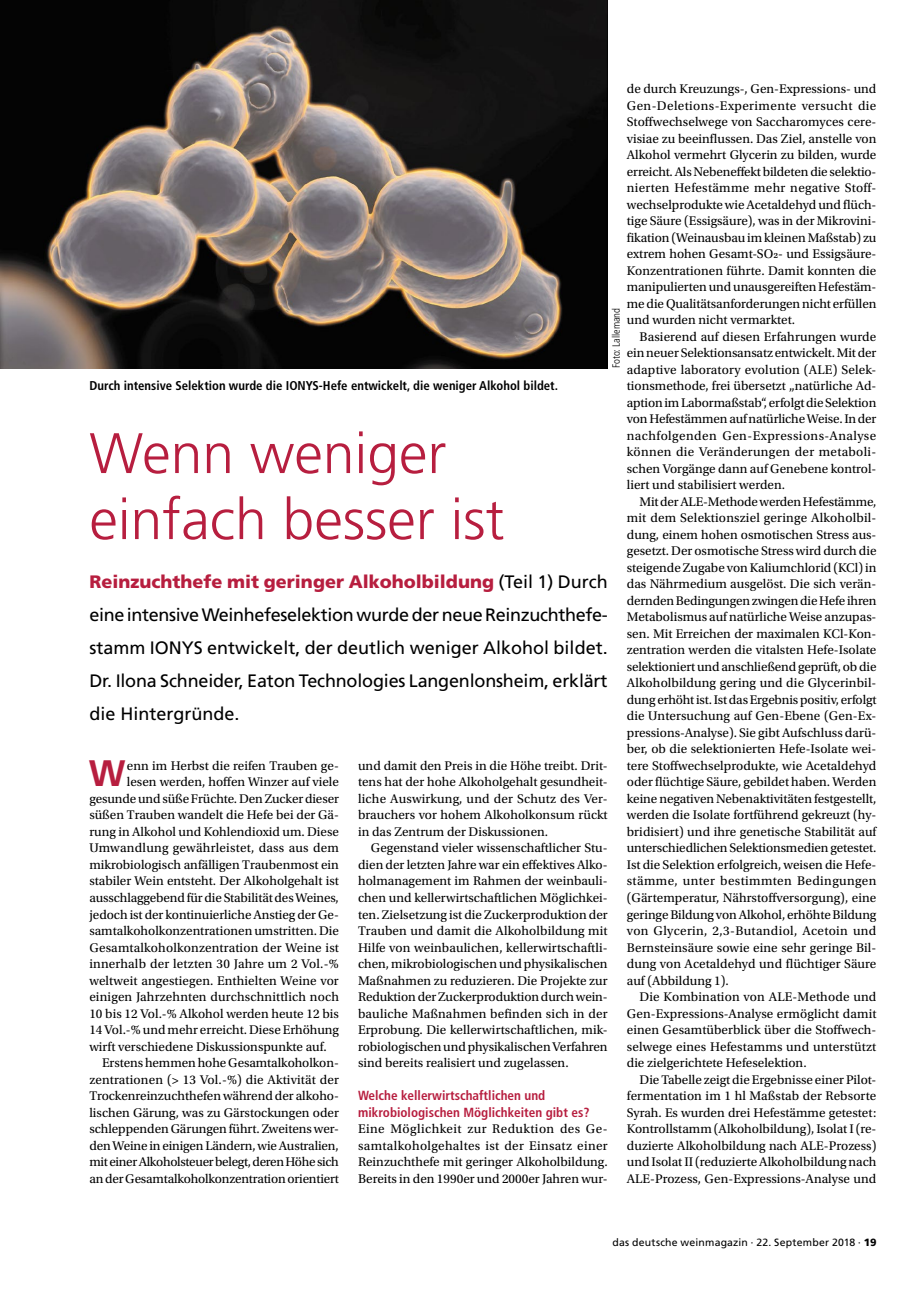
<style>
.page{position:relative;width:919px;height:1289px;background:#fff}
.page>*{position:absolute;margin:0;border:0;box-sizing:border-box;transform-origin:0 0}
._1_1_Head_38{font:300 57px/66px "Frutiger LT Std";color:#b71e3f}
._3_1__Fließtext_mit{font:700 36.9px "Frutiger LT Std";color:#b71e3f}
._2_1_Vorspann{font:18px/33px "Frutiger LT Std";letter-spacing:-.01em;color:#000;text-align:justify}
._3_2_Fließtext{font:13.2px/16.5px "Utopia Std";color:#000;text-align:justify}
._3_3_Fließtext_ohne{font:13.2px/16.5px "Utopia Std";color:#000;text-align:justify}
._3_1__Fließtext_mit-2{font:13.2px "Utopia Std";color:#000}
._4_ZW{font:700 condensed 13.2px/16.5px "Frutiger LT Std";color:#b71e3f}
._3_1__Fließtext_mit-3{font:13.2px "Utopia Std";letter-spacing:.02em;color:#000}
.Bildunterschrift_li{font:700 condensed 12.75px "Frutiger LT Std";color:#000}
.t1{font:10.5px "Frutiger LT Std";letter-spacing:.02em;color:#000}
.Bildnachweis{font:300 condensed 10.5px "Frutiger LT Std";color:#000}
.s1{font-weight:900;color:#b71e3f}
.s2{font-stretch:condensed}
.s3{font-weight:900}
</style>
<div class="page">
<img style="left:0;top:0;width:607px;height:368px">
<p class="_3_3_Fließtext_ohne" style="left:626px;top:81px;width:251px;text-align:left">de durch Kreuzungs-, Gen-Expressions- und Gen-Deletions-Experimente versucht die Stoffwechselwege von Saccharomyces cere&shy;visiae zu beeinflussen. Das Ziel, anstelle von Alkohol vermehrt Glycerin zu bilden, wurde erreicht. Als Nebeneffekt bildeten die selektio&shy;nierten Hefestämme mehr negative Stoff&shy;wechselprodukte wie Acetaldehyd und flüch&shy;tige Säure (Essigsäure), was in der Mikrovini&shy;fikation (Weinausbau im kleinen Maßstab) zu extrem hohen Gesamt-SO2- und Essigsäure-Konzentrationen führte. Damit konnten die manipulierten und unausgereiften Hefestäm&shy;me die Qualitätsanforderungen nicht erfüllen und wurden nicht vermarktet.</p>
<p class="_3_2_Fließtext" style="left:626px;top:328px;width:251px;text-align:left;text-indent:13px">Basierend auf diesen Erfahrungen wurde ein neuer Selektionsansatz entwickelt. Mit der adaptive laboratory evolution (ALE) Selek&shy;tionsmethode, frei übersetzt „natürliche Ad&shy;aption im Labormaßstab“, erfolgt die Selektion von Hefestämmen auf natürliche Weise. In der nachfolgenden Gen-Expressions-Analyse können die Veränderungen der metaboli&shy;schen Vorgänge dann auf Genebene kontrol&shy;liert und stabilisiert werden.</p>
<p class="_3_2_Fließtext" style="left:626px;top:493px;width:251px;text-align:left;text-indent:13px">Mit der ALE-Methode werden Hefestämme, mit dem Selektionsziel geringe Alkoholbil&shy;dung, einem hohen osmotischen Stress aus&shy;gesetzt. Der osmotische Stress wird durch die steigende Zugabe von Kaliumchlorid (KCl) in das Nährmedium ausgelöst. Die sich verän&shy;dernden Bedingungen zwingen die Hefe ihren Metabolismus auf natürliche Weise anzupas&shy;sen. Mit Erreichen der maximalen KCl-Kon&shy;zentration werden die vitalsten Hefe-Isolate selektioniert und anschließend geprüft, ob die Alkoholbildung gering und die Glycerinbil&shy;dung erhöht ist. Ist das Ergebnis positiv, erfolgt die Untersuchung auf Gen-Ebene (Gen-Ex&shy;pressions-Analyse). Sie gibt Aufschluss darü&shy;ber, ob die selektionierten Hefe-Isolate wei&shy;tere Stoffwechselprodukte, wie Acetaldehyd oder flüchtige Säure, gebildet haben. Werden keine negativen Nebenaktivitäten festgestellt, werden die Isolate fortführend gekreuzt (hy&shy;bridisiert) und ihre genetische Stabilität auf unterschiedlichen Selektionsmedien getestet.<br>Ist die Selektion erfolgreich, weisen die Hefe&shy;stämme, unter bestimmten Bedingungen (Gärtemperatur, Nährstoffversorgung), eine geringe Bildung von Alkohol, erhöhte Bildung von Glycerin, 2,3-Butandiol, Acetoin und Bernsteinsäure sowie eine sehr geringe Bil&shy;dung von Acetaldehyd und flüchtiger Säure auf (Abbildung 1).</p>
<p class="_3_2_Fließtext" style="left:626px;top:988px;width:251px;text-indent:13px">Die Kombination von ALE-Methode und Gen-Expressions-Analyse ermöglicht damit einen Gesamtüberblick über die Stoffwech&shy;selwege eines Hefestamms und unterstützt die zielgerichtete Hefeselektion.</p>
<p class="_3_2_Fließtext" style="left:626px;top:1071px;width:251px;text-indent:13px">Die Tabelle zeigt die Ergebnisse einer Pilot&shy;fermentation im 1 hl Maßstab der Rebsorte Syrah. Es wurden drei Hefestämme getestet:<br>Kontrollstamm (Alkoholbildung), Isolat I (re&shy;duzierte Alkoholbildung nach ALE-Prozess) und Isolat II (reduzierte Alkoholbildung nach ALE-Prozess, Gen-Expressions-Analyse und</p>
<p class="Bildnachweis" style="left:610px;top:368px;width:62px;rotate:-90deg">Foto: Lallemand</p>
<p class="Bildunterschrift_li" style="left:89px;top:378px;width:470px">Durch intensive Selektion wurde die IONYS-Hefe entwickelt, die weniger Alkohol bildet.</p>
<p class="_1_1_Head_38" style="left:89px;top:421px;width:416px">Wenn weniger einfach besser ist</p>
<p class="_2_1_Vorspann" style="left:89px;top:565px;width:520px"><span class="s1">Reinzuchthefe mit geringer Alkoholbildung</span> (Teil 1) Durch eine intensive Weinhefeselektion wurde der neue Reinzuchthefe&shy;stamm IONYS entwickelt, der deutlich weniger Alkohol bildet.<br>Dr. Ilona Schneider, Eaton Technologies Langenlonsheim, erklärt die Hintergründe.</p>
<p class="_3_1__Fließtext_mit" style="left:89px;top:752px;width:38px">W</p>
<p class="_3_1__Fließtext_mit-2" style="left:127px;top:758px;width:213px">enn im Herbst die reifen Trauben ge-</p>
<p class="_3_2_Fließtext" style="left:358px;top:757px;width:251px">und damit den Preis in die Höhe treibt. Drit&shy;tens hat der hohe Alkoholgehalt gesundheit&shy;liche Auswirkung, und der Schutz des Ver&shy;brauchers vor hohem Alkoholkonsum rückt in das Zentrum der Diskussionen.</p>
<p class="_3_2_Fließtext" style="left:358px;top:840px;width:251px;text-indent:13px">Gegenstand vieler wissenschaftlicher Stu&shy;dien der letzten Jahre war ein effektives Alko&shy;holmanagement im Rahmen der weinbauli&shy;chen und kellerwirtschaftlichen Möglichkei&shy;ten. Zielsetzung ist die Zuckerproduktion der Trauben und damit die Alkoholbildung mit Hilfe von weinbaulichen, kellerwirtschaftli&shy;chen, mikrobiologischen und physikalischen Maßnahmen zu reduzieren. Die Projekte zur Reduktion der Zuckerproduktion durch wein&shy;bauliche Maßnahmen befinden sich in der Erprobung. Die kellerwirtschaftlichen, mik&shy;robiologischen und physikalischen Verfahren sind bereits realisiert und zugelassen.</p>
<p class="_4_ZW" style="left:358px;top:1087px;width:233px">Welche kellerwirtschaftlichen und mikrobiologischen Möglichkeiten gibt es?</p>
<p class="_3_3_Fließtext_ohne" style="left:358px;top:1120px;width:251px">Eine Möglichkeit zur Reduktion des Ge&shy;samtalkoholgehaltes ist der Einsatz einer Reinzuchthefe mit geringer Alkoholbildung.<br>Bereits in den 1990er und 2000er Jahren wur-</p>
<p class="_3_1__Fließtext_mit-2" style="left:127px;top:775px;width:213px">lesen werden, hoffen Winzer auf viele</p>
<p class="_3_1__Fließtext_mit-2" style="left:89px;top:791px;width:251px">gesunde und süße Früchte. Den Zucker dieser</p>
<p class="_3_1__Fließtext_mit-2" style="left:89px;top:808px;width:251px">süßen Trauben wandelt die Hefe bei der Gä-</p>
<p class="_3_1__Fließtext_mit-2" style="left:89px;top:824px;width:251px">rung in Alkohol und Kohlendioxid um. Diese</p>
<p class="_3_1__Fließtext_mit-3" style="left:89px;top:841px;width:251px">Umwandlung gewährleistet, dass aus dem</p>
<p class="_3_1__Fließtext_mit-2" style="left:89px;top:857px;width:251px">mikrobiologisch anfälligen Traubenmost ein</p>
<p class="_3_1__Fließtext_mit-2" style="left:89px;top:874px;width:251px">stabiler Wein entsteht. Der Alkoholgehalt ist</p>
<p class="_3_1__Fließtext_mit-2" style="left:89px;top:890px;width:251px">ausschlaggebend für die Stabilität des Weines,</p>
<p class="_3_1__Fließtext_mit-2" style="left:89px;top:907px;width:251px">jedoch ist der kontinuierliche Anstieg der Ge-</p>
<p class="_3_1__Fließtext_mit-2" style="left:89px;top:923px;width:251px">samtalkoholkonzentrationen umstritten.Die</p>
<p class="_3_1__Fließtext_mit-2" style="left:89px;top:940px;width:251px">Gesamtalkoholkonzentration der Weine ist</p>
<p class="_3_1__Fließtext_mit-2" style="left:89px;top:956px;width:251px">innerhalb der letzten 30 Jahre um 2 Vol.-%</p>
<p class="_3_1__Fließtext_mit-2" style="left:89px;top:973px;width:251px">weltweit angestiegen. Enthielten Weine vor</p>
<p class="_3_1__Fließtext_mit-2" style="left:89px;top:989px;width:251px">einigen Jahrzehnten durchschnittlich noch</p>
<p class="_3_1__Fließtext_mit-2" style="left:89px;top:1006px;width:251px">10 bis 12 Vol.-% Alkohol werden heute 12 bis</p>
<p class="_3_1__Fließtext_mit-2" style="left:89px;top:1022px;width:251px">14 Vol.-% und mehr erreicht. Diese Erhöhung</p>
<p class="_3_1__Fließtext_mit-2" style="left:89px;top:1039px;width:239px">wirft verschiedene Diskussionspunkte auf.</p>
<p class="_3_2_Fließtext" style="left:89px;top:1054px;width:251px;text-indent:13px">Erstens hemmen hohe Gesamtalkoholkon&shy;zentrationen (&gt; 13 Vol.-%) die Aktivität der Trockenreinzuchthefen während der alkoho&shy;lischen Gärung, was zu Gärstockungen oder schleppenden Gärungen führt. Zweitens wer&shy;den Weine in einigen Ländern, wie Australien, mit einer Alkoholsteuer belegt, deren Höhe sich an der Gesamtalkoholkonzentration orientiert</p>
<p class="t1" style="left:612px;top:1235px;width:265px">das deutsche weinmagazin <span class="s2">·</span> 22. September 2018 <span class="s2">·</span> <span class="s3">19</span></p>
</div>
